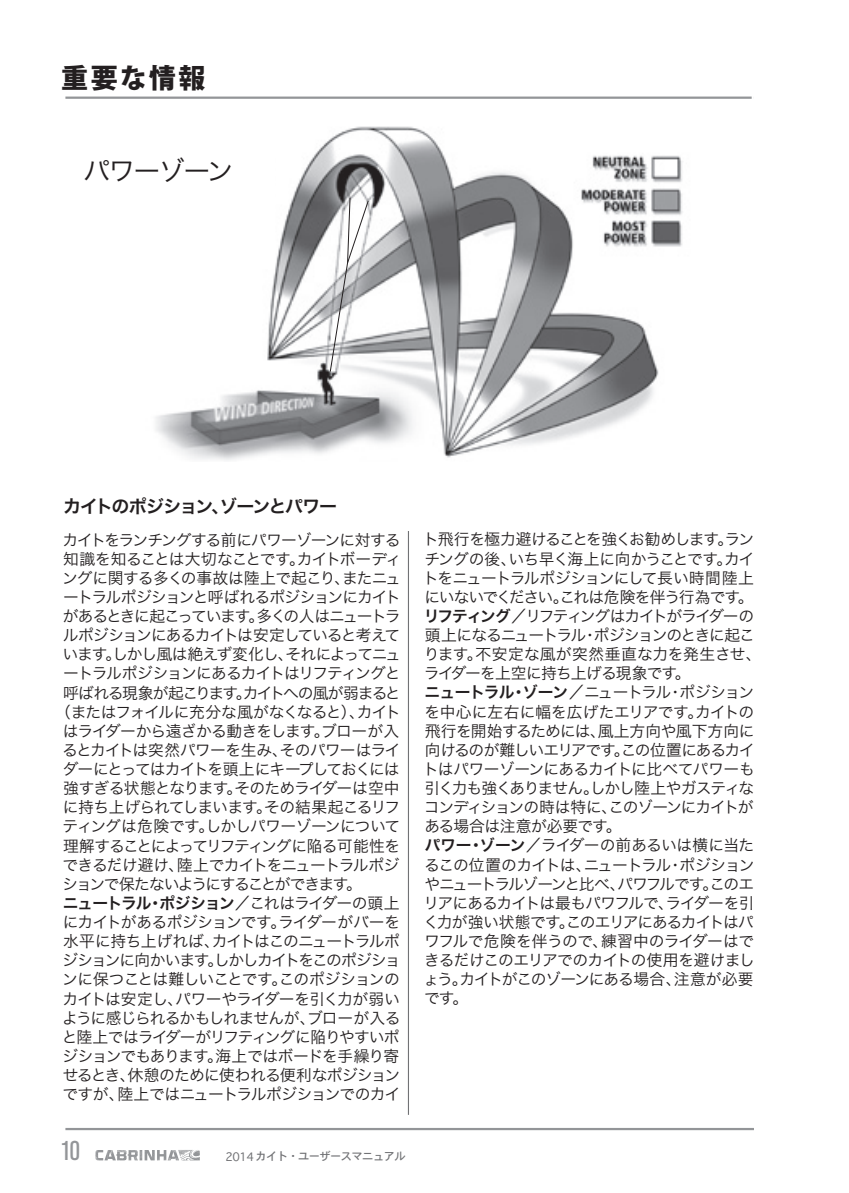
<style>
.page{position:relative;width:849px;height:1193px;background:#fff}
.page>*{position:absolute;margin:0;border:0;box-sizing:border-box;transform-origin:0 0}
.t1{font:27px "Hira Kaku Pro W3";letter-spacing:-.075em;color:#231f20}
.t2{font:800 27px "Koz Go Pro";letter-spacing:.09em;color:#231f20}
.t3{font:condensed 27px "Akzidenz Grotesk BE";color:#939598}
.t4{font:18px "Hira Kaku Pro W6";letter-spacing:-.07em;color:#231f20}
.t5{font:15.75px/19.1px "Hira Kaku Pro W3";letter-spacing:-.055em;color:#231f20;text-align:justify}
.t6{font:15.75px "Hira Kaku Pro W3";letter-spacing:-.09em;color:#231f20}
.t7{font:15.75px "Hira Kaku Pro W3";letter-spacing:-.075em;color:#231f20}
.t8{font:15.75px "Hira Kaku Pro W3";letter-spacing:-.03em;color:#231f20}
.t9{font:15.75px "Hira Kaku Pro W3";letter-spacing:-.085em;color:#231f20}
.t10{font:15.75px "Hira Kaku Pro W6";letter-spacing:-.075em;color:#231f20}
.t11{font:15.75px "Hira Kaku Pro W3";letter-spacing:-.095em;color:#231f20}
.t12{font:11.25px "Osaka";letter-spacing:-.05em;color:#717275}
.s1{font-family:"Hira Kaku Pro W3"}
.s2{font-family:"Hira Kaku Pro W6"}
</style>
<div class="page">
<hr style="left:65px;top:1128px;width:688px;height:2px;background:#939598">
<hr style="left:65px;top:97px;width:688px;height:2px;background:#939598">
<svg style="left:95px;top:1150px;width:105px;height:10px"></svg>
<hr style="left:408px;top:128px;width:1px;height:987px;background:#717275">
<img style="left:155px;top:126px;width:528px;height:336px">
<div style="left:112px;top:124px;width:163px;height:138px;background:#fff"></div>
<svg style="left:329px;top:197px;width:40px;height:175px"></svg>
<h1 class="t2" style="left:61px;top:60px;width:146px">重要な情報</h1>
<h1 class="t1" style="left:83px;top:147px;width:151px">パワーゾーン</h1>
<p class="t4" style="left:63px;top:490px;width:275px">カイトのポジション、ゾーンとパワー</p>
<p class="t5" style="left:62px;top:529px;width:339px">カイトをランチングする前にパワーゾーンに対する</p>
<p class="t5" style="left:63px;top:548px;width:339px">知識を知ることは大切なことです。カイトボーディ</p>
<p class="t8" style="left:62px;top:564px;width:340px">ングに関する多くの事故は陸上で起こり、またニュ</p>
<p class="t5" style="left:63px;top:586px;width:339px">ートラルポジションと呼ばれるポジションにカイト</p>
<p class="t6" style="left:63px;top:602px;width:339px">があるときに起こっています。多くの人はニュートラ</p>
<p class="t5" style="left:63px;top:624px;width:339px">ルポジションにあるカイトは安定していると考えて</p>
<p class="t5" style="left:62px;top:644px;width:339px">います。しかし風は絶えず変化し、それによってニュ</p>
<p class="t5" style="left:63px;top:663px;width:339px">ートラルポジションにあるカイトはリフティングと</p>
<p class="t7" style="left:63px;top:678px;width:339px">呼ばれる現象が起こります。カイトへの風が弱まると</p>
<p class="t5" style="left:55px;top:701px;width:347px">（またはフォイルに充分な風がなくなると）、カイト</p>
<p class="t5" style="left:63px;top:720px;width:338px">はライダーから遠ざかる動きをします。ブローが入</p>
<p class="t5" style="left:62px;top:739px;width:340px">るとカイトは突然パワーを生み、そのパワーはライ</p>
<p class="t5" style="left:63px;top:758px;width:338px">ダーにとってはカイトを頭上にキープしておくには</p>
<p class="t5" style="left:63px;top:777px;width:338px">強すぎる状態となります。そのためライダーは空中</p>
<p class="t5" style="left:63px;top:796px;width:339px">に持ち上げられてしまいます。その結果起こるリフ</p>
<p class="t5" style="left:63px;top:816px;width:339px">ティングは危険です。しかしパワーゾーンについて</p>
<p class="t9" style="left:63px;top:831px;width:338px">理解することによってリフティングに陥る可能性を</p>
<p class="t5" style="left:62px;top:854px;width:338px">できるだけ避け、陸上でカイトをニュートラルポジ</p>
<p class="t11" style="left:62px;top:870px;width:301px">ションで保たないようにすることができます。</p>
<p class="t10" style="left:63px;top:889px;width:338px">ニュートラル・ポジション<span class="s1">／これはライダーの頭上</span></p>
<p class="t5" style="left:62px;top:911px;width:340px">にカイトがあるポジションです。ライダーがバーを水平に持ち上げれば、カイトはこのニュートラルポジションに向かいます。しかしカイトをこのポジションに保つことは難しいことです。このポジションのカイトは安定し、パワーやライダーを引く力が弱いように感じられるかもしれませんが、ブローが入ると陸上ではライダーがリフティングに陥りやすいポジションでもあります。海上ではボードを手繰り寄せるとき、休憩のために使われる便利なポジションですが、陸上ではニュートラルポジションでのカイ</p>
<h1 class="t3" style="left:61px;top:1136px;width:20px">10</h1>
<p class="t12" style="left:225px;top:1148px;width:181px">2014 カイト・ユーザースマニュアル</p>
<p class="t5" style="left:423px;top:529px;width:339px;text-align:left">ト飛行を極力避けることを強くお勧めします。ランチングの後、いち早く海上に向かうことです。カイトをニュートラルポジションにして長い時間陸上にいないでください。これは危険を伴う行為です。<span class="s2">リフティング</span>／リフティングはカイトがライダーの頭上になるニュートラル・ポジションのときに起こります。不安定な風が突然垂直な力を発生させ、ライダーを上空に持ち上げる現象です。<br><span class="s2">ニュートラル・ゾーン</span>／ニュートラル・ポジションを中心に左右に幅を広げたエリアです。カイトの飛行を開始するためには、風上方向や風下方向に向けるのが難しいエリアです。この位置にあるカイトはパワーゾーンにあるカイトに比べてパワーも引く力も強くありません。しかし陸上やガスティなコンディションの時は特に、このゾーンにカイトがある場合は注意が必要です。<br><span class="s2">パワー・ゾーン</span>／ライダーの前あるいは横に当たるこの位置のカイトは、ニュートラル・ポジションやニュートラルゾーンと比べ、パワフルです。このエリアにあるカイトは最もパワフルで、ライダーを引く力が強い状態です。このエリアにあるカイトはパワフルで危険を伴うので、練習中のライダーはできるだけこのエリアでのカイトの使用を避けましょう。カイトがこのゾーンにある場合、注意が必要です。</p>
</div>
